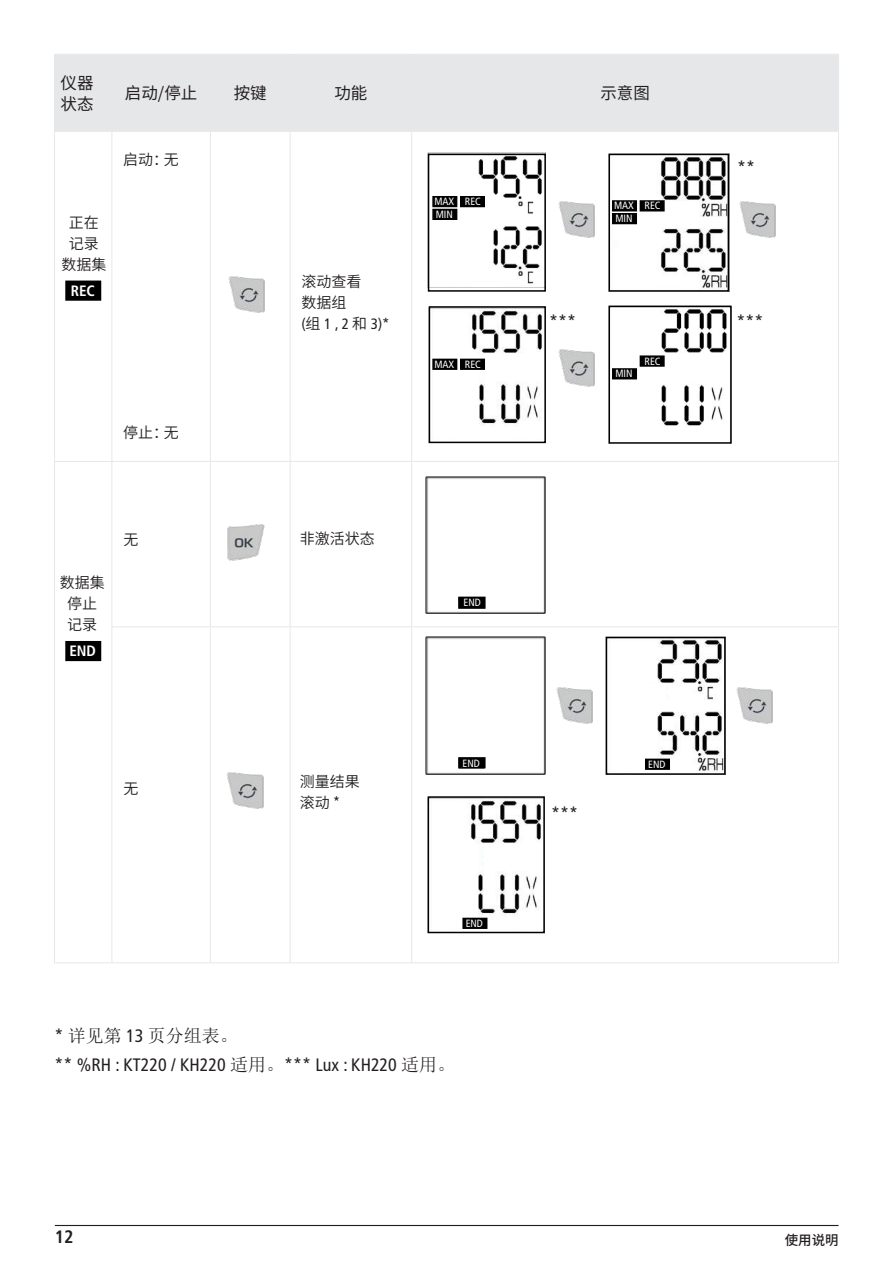
<style>
.page{position:relative;width:893px;height:1263px;background:#fff}
.page>*{position:absolute;margin:0;border:0;box-sizing:border-box;transform-origin:0 0}
.t1{font:condensed 18px "Frutiger LT Std";color:#231f20}
.t2{font:18px "Sim Sun";color:#231f20}
.t3{font:700 condensed 18px "Frutiger LT Std";color:#231f20}
.t4{font:16.5px/21px "Source Han Sans CN";color:#231f20}
.t5{font:15px/21px "Source Han Sans CN";color:#231f20;text-align:center}
.t6{font:condensed 15px "Frutiger LT Std";color:#231f20}
.t7{font:700 condensed 15px "Frutiger LT Std";color:#fff}
.t8{font:500 13.5px "Source Han Sans CN";color:#231f20}
.t9{font:condensed 10.5px/12.8px "Frutiger LT Std";color:#fff}
.s1{font-family:"Source Han Sans CN";font-stretch:normal}
.s2{font-family:"Frutiger LT Std";font-stretch:condensed}
.s3{font-family:"Sim Sun";font-stretch:normal}
</style>
<div class="page">
<hr style="left:55px;top:1225px;width:783px;height:1px;background:#231f20">
<div style="left:55px;top:55px;width:783px;height:76px;background:#e6e7e9"></div>
<hr style="left:54px;top:54px;width:58px;height:1px;background:#e6e7e9">
<hr style="left:54px;top:55px;width:1px;height:76px;background:#e6e7e9">
<hr style="left:112px;top:54px;width:98px;height:1px;background:#e6e7e9">
<hr style="left:112px;top:55px;width:1px;height:76px;background:#e6e7e9">
<hr style="left:210px;top:54px;width:80px;height:1px;background:#e6e7e9">
<hr style="left:210px;top:55px;width:1px;height:76px;background:#e6e7e9">
<hr style="left:290px;top:54px;width:122px;height:1px;background:#e6e7e9">
<hr style="left:290px;top:55px;width:1px;height:76px;background:#e6e7e9">
<hr style="left:412px;top:54px;width:427px;height:1px;background:#e6e7e9">
<hr style="left:411px;top:55px;width:1px;height:76px;background:#e6e7e9">
<hr style="left:838px;top:55px;width:1px;height:76px;background:#e6e7e9">
<hr style="left:54px;top:131px;width:58px;height:1px;background:#e6e7e9">
<hr style="left:54px;top:132px;width:1px;height:329px;background:#e6e7e9">
<hr style="left:112px;top:131px;width:98px;height:1px;background:#e6e7e9">
<hr style="left:112px;top:132px;width:1px;height:329px;background:#e6e7e9">
<hr style="left:210px;top:131px;width:80px;height:1px;background:#e6e7e9">
<hr style="left:210px;top:132px;width:1px;height:329px;background:#e6e7e9">
<hr style="left:290px;top:131px;width:122px;height:1px;background:#e6e7e9">
<hr style="left:290px;top:132px;width:1px;height:329px;background:#e6e7e9">
<hr style="left:412px;top:131px;width:427px;height:1px;background:#e6e7e9">
<hr style="left:411px;top:132px;width:1px;height:329px;background:#e6e7e9">
<hr style="left:838px;top:132px;width:1px;height:329px;background:#e6e7e9">
<hr style="left:54px;top:461px;width:1px;height:166px;background:#e6e7e9">
<hr style="left:112px;top:461px;width:98px;height:1px;background:#e6e7e9">
<hr style="left:112px;top:462px;width:1px;height:164px;background:#e6e7e9">
<hr style="left:210px;top:461px;width:80px;height:1px;background:#e6e7e9">
<hr style="left:210px;top:462px;width:1px;height:164px;background:#e6e7e9">
<hr style="left:290px;top:461px;width:122px;height:1px;background:#e6e7e9">
<hr style="left:290px;top:462px;width:1px;height:164px;background:#e6e7e9">
<hr style="left:412px;top:461px;width:427px;height:1px;background:#e6e7e9">
<hr style="left:411px;top:462px;width:1px;height:164px;background:#e6e7e9">
<hr style="left:838px;top:462px;width:1px;height:164px;background:#e6e7e9">
<hr style="left:54px;top:627px;width:1px;height:335px;background:#e6e7e9">
<hr style="left:112px;top:626px;width:98px;height:1px;background:#e6e7e9">
<hr style="left:112px;top:627px;width:1px;height:335px;background:#e6e7e9">
<hr style="left:210px;top:626px;width:80px;height:1px;background:#e6e7e9">
<hr style="left:210px;top:627px;width:1px;height:335px;background:#e6e7e9">
<hr style="left:290px;top:626px;width:122px;height:1px;background:#e6e7e9">
<hr style="left:290px;top:627px;width:1px;height:335px;background:#e6e7e9">
<hr style="left:412px;top:626px;width:427px;height:1px;background:#e6e7e9">
<hr style="left:411px;top:627px;width:1px;height:335px;background:#e6e7e9">
<hr style="left:838px;top:627px;width:1px;height:335px;background:#e6e7e9">
<hr style="left:54px;top:962px;width:58px;height:1px;background:#e6e7e9">
<hr style="left:112px;top:962px;width:98px;height:1px;background:#e6e7e9">
<hr style="left:210px;top:962px;width:80px;height:1px;background:#e6e7e9">
<hr style="left:290px;top:962px;width:122px;height:1px;background:#e6e7e9">
<hr style="left:412px;top:962px;width:427px;height:1px;background:#e6e7e9">
<img style="left:228px;top:276px;width:37px;height:37px">
<img style="left:558px;top:201px;width:37px;height:37px">
<img style="left:608px;top:153px;width:121px;height:136px">
<img style="left:739px;top:201px;width:37px;height:37px">
<img style="left:558px;top:349px;width:37px;height:38px">
<img style="left:612px;top:309px;width:115px;height:117px">
<hr style="left:54px;top:461px;width:58px;height:1px;background:#e6e7e9">
<img style="left:227px;top:772px;width:37px;height:37px">
<img style="left:227px;top:524px;width:38px;height:37px">
<img style="left:425px;top:476px;width:121px;height:138px">
<img style="left:425px;top:637px;width:121px;height:137px">
<img style="left:556px;top:687px;width:37px;height:37px">
<img style="left:645px;top:640px;width:78px;height:132px">
<img style="left:736px;top:687px;width:37px;height:37px">
<img style="left:428px;top:153px;width:118px;height:135px">
<div style="left:428px;top:154px;width:118px;height:138px;border:2px solid #000001"></div>
<div style="left:460px;top:196px;width:25px;height:11px;background:#000001"></div>
<div style="left:432px;top:196px;width:25px;height:11px;background:#000001"></div>
<div style="left:432px;top:209px;width:25px;height:11px;background:#000001"></div>
<div style="left:608px;top:154px;width:121px;height:138px;border:2px solid #000001"></div>
<div style="left:640px;top:200px;width:25px;height:11px;background:#000001;border:2px solid #000001"></div>
<div style="left:612px;top:200px;width:25px;height:11px;background:#000001;border:2px solid #000001"></div>
<div style="left:612px;top:213px;width:25px;height:11px;background:#000001"></div>
<img style="left:428px;top:308px;width:114px;height:135px">
<div style="left:436px;top:336px;width:33px;height:58px;background:#fff"></div>
<div style="left:429px;top:306px;width:117px;height:137px;border:2px solid #000001"></div>
<div style="left:455px;top:347px;width:26px;height:44px;background:#fff;border-radius:50%"></div>
<img style="left:427px;top:798px;width:114px;height:135px">
<div style="left:435px;top:826px;width:33px;height:58px;background:#fff"></div>
<div style="left:428px;top:796px;width:117px;height:137px;border:2px solid #000001"></div>
<div style="left:454px;top:837px;width:25px;height:44px;background:#fff;border-radius:50%"></div>
<div style="left:460px;top:359px;width:25px;height:11px;background:#000001;border:2px solid #000001"></div>
<div style="left:432px;top:359px;width:25px;height:11px;background:#000001;border:2px solid #000001"></div>
<div style="left:462px;top:918px;width:25px;height:11px;background:#000001"></div>
<div style="left:608px;top:306px;width:124px;height:138px;border:2px solid #000001"></div>
<div style="left:640px;top:355px;width:25px;height:12px;background:#000001;border:2px solid #000001"></div>
<div style="left:612px;top:368px;width:25px;height:11px;background:#000001;border:2px solid #000001"></div>
<div style="left:458px;top:757px;width:28px;height:11px;background:#000001;border:2px solid #000001"></div>
<div style="left:458px;top:597px;width:28px;height:12px;background:#000001;border:2px solid #000001"></div>
<div style="left:606px;top:637px;width:120px;height:138px;border:2px solid #000001"></div>
<div style="left:636px;top:683px;width:30px;height:16px;background:#fff"></div>
<div style="left:645px;top:759px;width:25px;height:11px;background:#000001;border:2px solid #000001"></div>
<div style="left:65px;top:281px;width:36px;height:20px;background:#000001;border:2px solid #000001"></div>
<div style="left:65px;top:641px;width:36px;height:20px;background:#000001"></div>
<p class="t4" style="left:61px;top:73px;width:34px">仪器状态</p>
<p class="t4" style="left:125px;top:83px;width:74px">启动/停止</p>
<p class="t4" style="left:234px;top:83px;width:34px">按键</p>
<p class="t4" style="left:334px;top:83px;width:34px">功能</p>
<p class="t4" style="left:600px;top:83px;width:51px">示意图</p>
<p class="t5" style="left:123px;top:149px;width:57px">启动：无</p>
<p class="t5" style="left:61px;top:213px;width:47px">正在记录数据集</p>
<p class="t7" style="left:71px;top:281px;width:26px">REC</p>
<p class="t5" style="left:123px;top:422px;width:57px">停止：无</p>
<p class="t5" style="left:60px;top:572px;width:46px">数据集停止记录</p>
<p class="t7" style="left:69px;top:642px;width:28px">END</p>
<p class="t5" style="left:123px;top:529px;width:16px">无</p>
<p class="t5" style="left:123px;top:778px;width:16px">无</p>
<p class="t5" style="left:301px;top:271px;width:61px;text-align:left">滚动查看数据组</p>
<p class="t6" style="left:301px;top:315px;width:90px">(<span class="s1">组</span> 1 , 2 <span class="s1">和</span> 3)*</p>
<p class="t9" style="left:434px;top:195px;width:48px">MAX REC<br>MIN</p>
<p class="t9" style="left:614px;top:199px;width:48px">MAX REC<br>MIN</p>
<p class="t9" style="left:434px;top:358px;width:48px">MAX REC</p>
<p class="t1" style="left:549px;top:311px;width:28px">***</p>
<p class="t9" style="left:615px;top:367px;width:19px">MIN</p>
<p class="t9" style="left:645px;top:355px;width:17px">REC</p>
<p class="t5" style="left:300px;top:529px;width:76px">非激活状态</p>
<p class="t5" style="left:300px;top:771px;width:61px;text-align:left">测量结果滚动 *</p>
<p class="t9" style="left:464px;top:596px;width:19px">END</p>
<p class="t9" style="left:462px;top:757px;width:19px">END</p>
<p class="t9" style="left:466px;top:917px;width:19px">END</p>
<p class="t1" style="left:551px;top:804px;width:28px">***</p>
<p class="t9" style="left:648px;top:758px;width:19px">END</p>
<p class="t2" style="left:55px;top:1027px;width:185px"><span class="s2">*</span> 详见第 <span class="s2">13</span> 页分组表。</p>
<p class="t1" style="left:55px;top:1054px;width:402px">** %RH : KT220 / KH220 <span class="s3">适用。</span>*** Lux : KH220 <span class="s3">适用。</span></p>
<p class="t1" style="left:737px;top:157px;width:19px">**</p>
<p class="t1" style="left:736px;top:311px;width:28px">***</p>
<p class="t3" style="left:55px;top:1226px;width:20px">12</p>
<p class="t3" style="left:779px;top:1226px;width:35px">4. 使用说明</p>
<p class="t8" style="left:785px;top:1232px;width:55px">使用说明</p>
</div>
